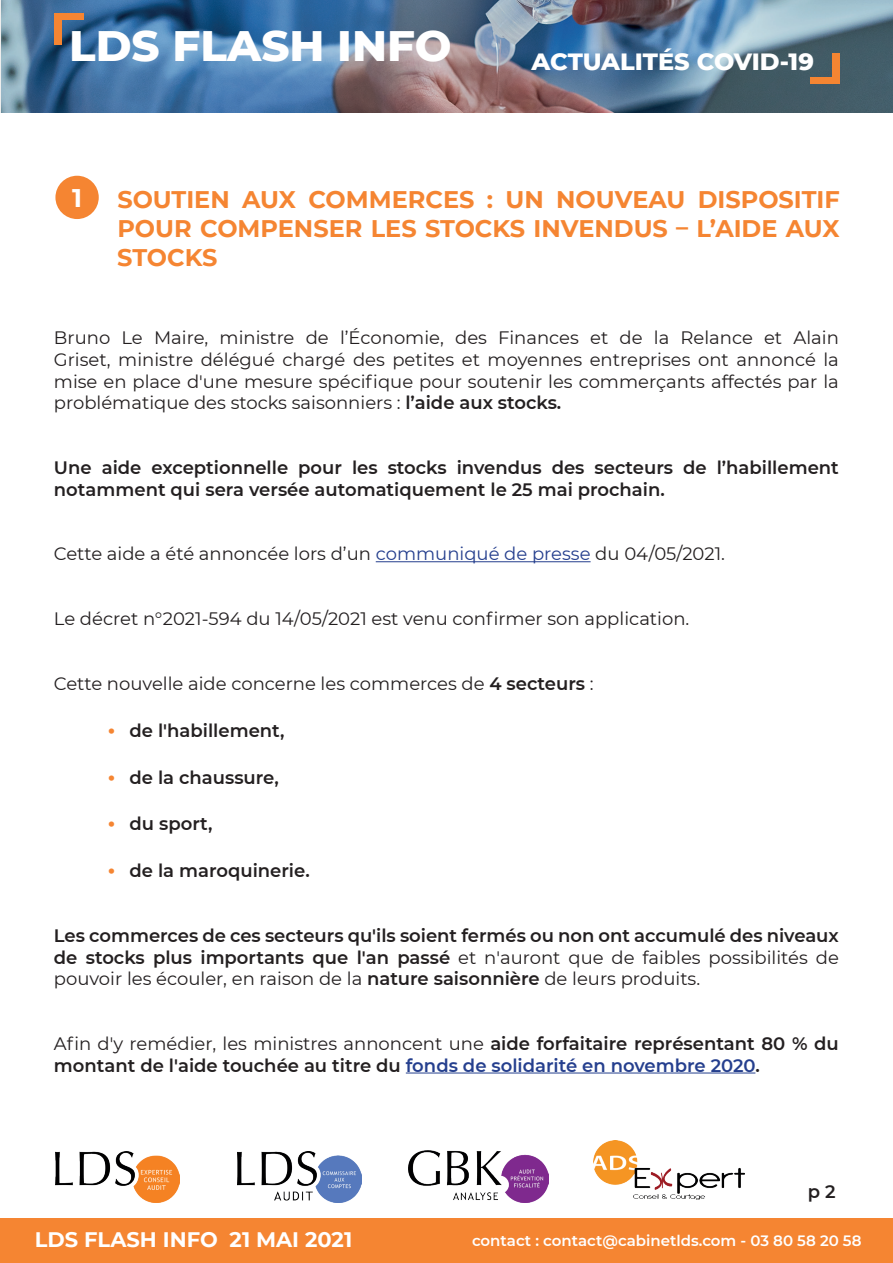
<style>
.page{position:relative;width:893px;height:1263px;background:#fff}
.page>*{position:absolute;margin:0;border:0;box-sizing:border-box;transform-origin:0 0}
.t1{font:800 43.5px "Montserrat";color:#fff}
.t2{font:700 25.5px "Montserrat";color:#fff}
.t3{font:700 24px/28.8px "Montserrat";color:#f58532;text-align:justify}
.t4{font:800 24px "Montserrat";letter-spacing:-.005em;color:#fff}
.t5{font:700 21px "Montserrat";color:#fff}
.t6{font:600 18px/21.6px "Montserrat";color:#231f20}
.t7{font:18px/21.6px "Montserrat";color:#231f20;text-align:justify}
.t8{font:600 15px "Montserrat";color:#fff}
.s1{font-weight:600}
.s2{color:#253f8e}
.s3{font-weight:700;font-size:21px;color:#f58532}
.s4{font-weight:400}
</style>
<div class="page">
<div style="left:0;top:1218px;width:893px;height:45px;background:#f58532"></div>
<img style="left:55px;top:1151px;width:125px;height:51px">
<img style="left:237px;top:1151px;width:124px;height:51px">
<img style="left:594px;top:1141px;width:151px;height:58px">
<img style="left:0;top:0;width:893px;height:113px">
<div style="left:55px;top:14px;width:29px;height:6px;background:#f58532"></div>
<div style="left:55px;top:14px;width:7px;height:30px;background:#f58532"></div>
<div style="left:810px;top:78px;width:29px;height:6px;background:#f58532"></div>
<div style="left:832px;top:54px;width:7px;height:30px;background:#f58532"></div>
<img style="left:408px;top:1150px;width:141px;height:52px">
<hr style="left:376px;top:561px;width:215px;height:1px;background:#253f8e">
<hr style="left:406px;top:1072px;width:349px;height:1px;background:#253f8e">
<div style="left:55px;top:176px;width:44px;height:43px;background:#f58532;border-radius:50%"></div>
<h1 class="t1" style="left:69px;top:14px;width:384px">LDS FLASH INFO</h1>
<h3 class="t4" style="left:531px;top:44px;width:284px">ACTUALITÉS COVID-19</h3>
<h2 class="t2" style="left:72px;top:180px;width:11px">1</h2>
<h3 class="t3" style="left:117px;top:184px;width:724px">SOUTIEN AUX COMMERCES : UN NOUVEAU DISPOSITIF POUR COMPENSER LES STOCKS INVENDUS – L’AIDE AUX STOCKS</h3>
<p class="t7" style="left:54px;top:327px;width:786px">Bruno Le Maire, ministre de l’Économie, des Finances et de la Relance et Alain Griset, ministre délégué chargé des petites et moyennes entreprises ont annoncé la mise en place d'une mesure spécifique pour soutenir les commerçants affectés par la problématique des stocks saisonniers : <span class="s1">l’aide aux stocks.</span></p>
<p class="t6" style="left:54px;top:456px;width:786px">Une aide exceptionnelle pour les stocks invendus des secteurs de l’habillement notamment qui sera versée automatiquement le 25 mai prochain.</p>
<p class="t7" style="left:54px;top:543px;width:673px">Cette aide a été annoncée lors d’un <span class="s2">communiqué de presse</span> du 04/05/2021.</p>
<p class="t7" style="left:54px;top:607px;width:637px">Le décret n°2021-594 du 14/05/2021 est venu confirmer son application.</p>
<p class="t7" style="left:54px;top:672px;width:541px">Cette nouvelle aide concerne les commerces de <span class="s1">4 secteurs</span> :</p>
<p class="t6" style="left:108px;top:719px;width:178px"><span class="s3">•</span> de l'habillement,</p>
<p class="t6" style="left:108px;top:766px;width:172px"><span class="s3">•</span> de la chaussure,</p>
<p class="t6" style="left:108px;top:812px;width:106px"><span class="s3">•</span> du sport,</p>
<p class="t6" style="left:108px;top:859px;width:203px"><span class="s3">•</span> de la maroquinerie.</p>
<p class="t6" style="left:54px;top:924px;width:786px;text-align:justify">Les commerces de ces secteurs qu'ils soient fermés ou non ont accumulé des niveaux de stocks plus importants que l'an passé <span class="s4">et n'auront que de faibles possibilités de pouvoir les écouler, en raison de la</span> nature saisonnière <span class="s4">de leurs produits.</span></p>
<p class="t6" style="left:54px;top:1032px;width:786px"><span class="s4">Afin d'y remédier, les ministres annoncent une</span> aide forfaitaire représentant 80 % du montant de l'aide touchée au titre du <span class="s2">fonds de solidarité en novembre 2020</span>.</p>
<p class="t6" style="left:808px;top:1180px;width:29px">p 2</p>
<p class="t5" style="left:35px;top:1224px;width:319px">LDS FLASH INFO 21 MAI 2021</p>
<p class="t8" style="left:472px;top:1230px;width:391px">contact : contact@cabinetlds.com - 03 80 58 20 58</p>
</div>
